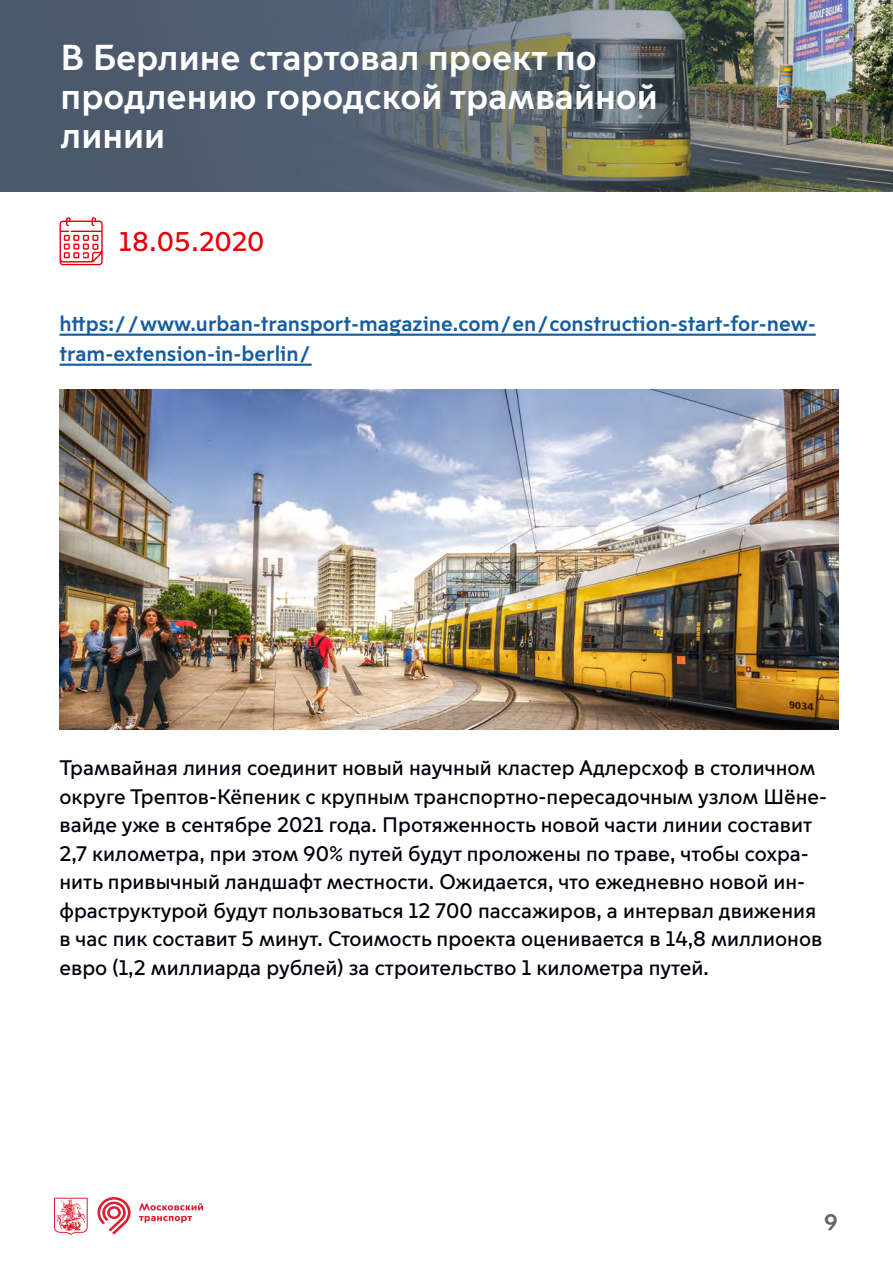
<style>
.page{position:relative;width:893px;height:1263px;background:#fff}
.page>*{position:absolute;margin:0;border:0;box-sizing:border-box;transform-origin:0 0}
.t1{font:700 36px/38.8px "Moscow Sans";color:#fff}
.t2{font:27px "Moscow Sans";letter-spacing:-.02em;color:#e4000d}
.t3{font:700 22.5px "Moscow Sans";color:#646463}
.t4{font:21px/28.5px "Moscow Sans";color:#00000d}
.t5{font:700 21px/30px "Moscow Sans";color:#175d9e}
</style>
<div class="page">
<svg style="left:60px;top:217px;width:43px;height:48px"></svg>
<div style="left:0;top:0;width:893px;height:191px;background:#4e5b6f"></div>
<svg style="left:97px;top:1197px;width:34px;height:37px"></svg>
<svg style="left:139px;top:1203px;width:64px;height:7px"></svg>
<svg style="left:139px;top:1216px;width:53px;height:7px"></svg>
<svg style="left:54px;top:1198px;width:34px;height:37px"></svg>
<hr style="left:60px;top:334px;width:756px;height:2px;background:#175d9e">
<hr style="left:60px;top:364px;width:252px;height:2px;background:#175d9e">
<img style="left:60px;top:389px;width:779px;height:340px">
<img style="left:340px;top:0;width:553px;height:191px">
<h1 class="t1" style="left:61px;top:37px;width:599px">В Берлине стартовал проект по продлению городской трамвайной линии</h1>
<p class="t2" style="left:120px;top:225px;width:146px">18.05.2020</p>
<p class="t5" style="left:60px;top:308px;width:758px">https://www.urban-transport-magazine.com/en/construction-start-for-new&shy;tram-extension-in-berlin/</p>
<p class="t4" style="left:60px;top:753px;width:769px">Трамвайная линия соединит новый научный кластер Адлерсхоф в столичном округе Трептов-Кёпеник с крупным транспортно-пересадочным узлом Шёне&shy;вайде уже в сентябре 2021 года. Протяженность новой части линии составит 2,7 километра, при этом 90% путей будут проложены по траве, чтобы сохра&shy;нить привычный ландшафт местности. Ожидается, что ежедневно новой ин&shy;фраструктурой будут пользоваться 12 700 пассажиров, а интервал движения в час пик составит 5 минут. Стоимость проекта оценивается в 14,8 миллионов евро (1,2 миллиарда рублей) за строительство 1 километра путей.</p>
<p class="t3" style="left:825px;top:1207px;width:15px">9</p>
</div>
